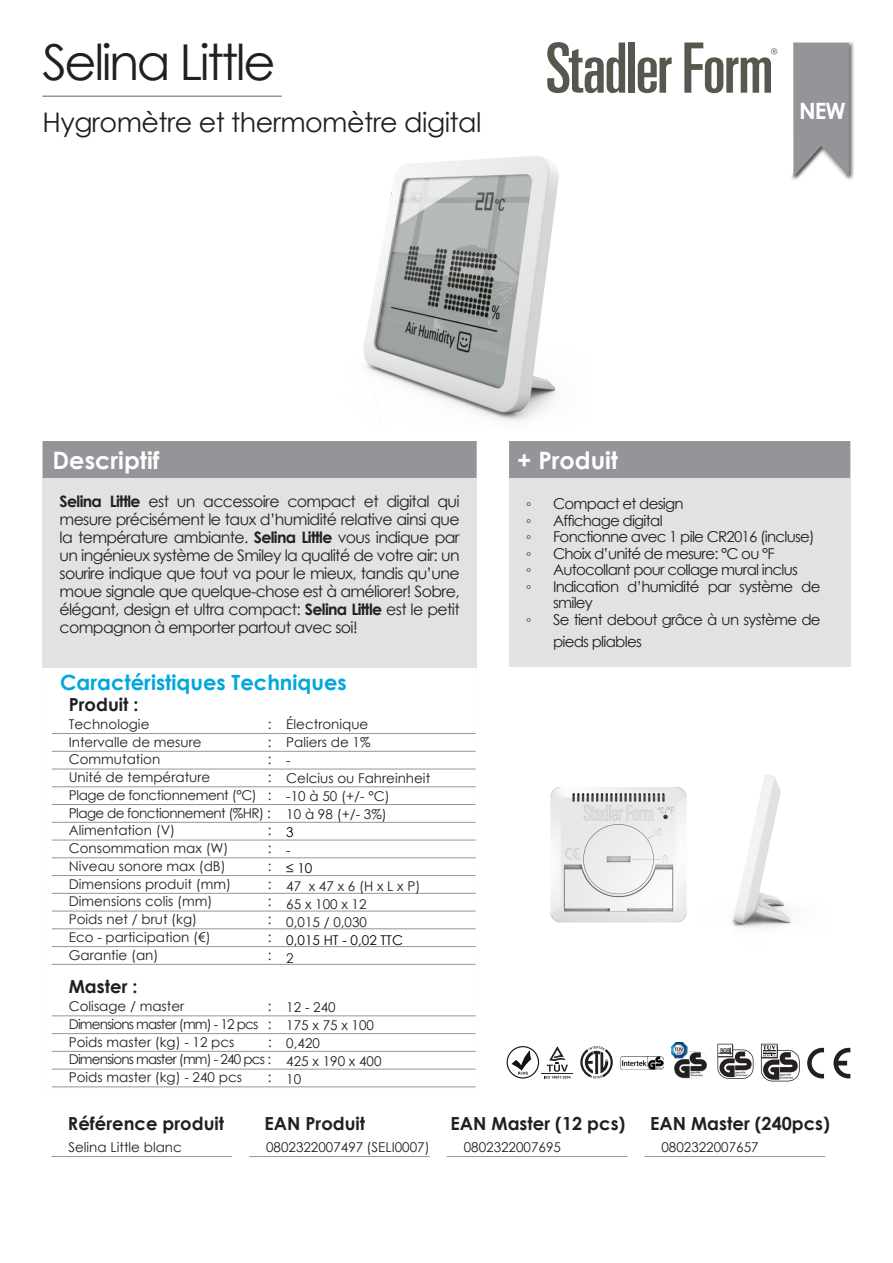
<style>
.page{position:relative;width:893px;height:1263px;background:#fff}
.page>*{position:absolute;margin:0;border:0;box-sizing:border-box;transform-origin:0 0}
._01__Nom_Produit{font:49.5px "Century Gothic";letter-spacing:-.05em;color:#231f20}
._01__Nom_Produit-2{font:27px "Century Gothic";letter-spacing:-.02em;color:#231f20}
.t1{font:700 24px "Century Gothic";color:#fff}
._06_Texte__produit{font:700 22.5px "Century Gothic";color:#fff}
.t2{font:700 21px "Century Gothic";color:#00a7da}
.t3{font:700 18px "Century Gothic";color:#231f20}
._06_Texte__produit-2{font:15.75px/18px "Century Gothic";letter-spacing:-.04em;color:#231f20;text-align:justify}
.t4{font:15px/16.5px "Century Gothic";letter-spacing:-.05em;color:#231f20}
._09_Tableau{font:13.5px/17.7px "Century Gothic";color:#231f20;text-align:justify}
._08__Caractéristique{font:13.5px "Century Gothic";color:#231f20}
._08__Caractéristique-2{font:13.5px "Century Gothic";color:#040503}
.t5{font:700 6.45px "Arial";color:#231f20;scale:.8 1}
.s1{font-weight:700}
</style>
<div class="page">
<div style="left:43px;top:442px;width:433px;height:35px;background:#939598"></div>
<div style="left:43px;top:441px;width:434px;height:37px;border:2px solid #939598"></div>
<div style="left:510px;top:442px;width:340px;height:35px;background:#939598"></div>
<div style="left:509px;top:441px;width:341px;height:37px;border:2px solid #939598"></div>
<hr style="left:52px;top:733px;width:424px;height:1px;background:#939598">
<hr style="left:52px;top:751px;width:424px;height:1px;background:#939598">
<hr style="left:52px;top:769px;width:424px;height:1px;background:#939598">
<hr style="left:52px;top:786px;width:424px;height:1px;background:#939598">
<hr style="left:52px;top:804px;width:424px;height:1px;background:#939598">
<hr style="left:52px;top:822px;width:424px;height:1px;background:#939598">
<hr style="left:52px;top:840px;width:424px;height:1px;background:#939598">
<hr style="left:52px;top:857px;width:424px;height:1px;background:#939598">
<hr style="left:52px;top:875px;width:424px;height:1px;background:#939598">
<hr style="left:52px;top:893px;width:424px;height:1px;background:#939598">
<hr style="left:52px;top:911px;width:424px;height:1px;background:#939598">
<hr style="left:52px;top:928px;width:424px;height:1px;background:#939598">
<hr style="left:52px;top:946px;width:424px;height:1px;background:#939598">
<hr style="left:52px;top:964px;width:424px;height:1px;background:#939598">
<hr style="left:52px;top:1015px;width:424px;height:1px;background:#939598">
<hr style="left:52px;top:1033px;width:424px;height:1px;background:#939598">
<hr style="left:52px;top:1051px;width:424px;height:1px;background:#939598">
<hr style="left:52px;top:1069px;width:424px;height:1px;background:#939598">
<hr style="left:52px;top:1086px;width:424px;height:1px;background:#939598">
<svg style="left:547px;top:43px;width:78px;height:50px"></svg>
<div style="left:628px;top:43px;width:7px;height:50px;background:#58574e"></div>
<svg style="left:638px;top:57px;width:34px;height:36px"></svg>
<svg style="left:684px;top:43px;width:93px;height:50px"></svg>
<svg style="left:807px;top:1048px;width:17px;height:30px"></svg>
<svg style="left:833px;top:1048px;width:17px;height:30px"></svg>
<svg style="left:761px;top:1044px;width:39px;height:37px"></svg>
<svg style="left:717px;top:1044px;width:36px;height:35px"></svg>
<img style="left:671px;top:1042px;width:36px;height:36px">
<svg style="left:580px;top:1046px;width:33px;height:32px"></svg>
<hr style="left:541px;top:1074px;width:32px;height:1px;background:#231f20">
<svg style="left:507px;top:1046px;width:64px;height:33px"></svg>
<img style="left:620px;top:1056px;width:43px;height:14px">
<div style="left:789px;top:40px;width:66px;height:142px;background:#231f20;opacity:.75"></div>
<svg style="left:792px;top:42px;width:57px;height:137px;background:#9fa1a4"></svg>
<hr style="left:42px;top:95px;width:240px;height:2px;background:#939598">
<div style="left:43px;top:478px;width:434px;height:190px;background:#e1e2e4"></div>
<div style="left:509px;top:478px;width:341px;height:188px;background:#e1e2e4"></div>
<hr style="left:51px;top:1156px;width:181px;height:1px;background:#939598">
<hr style="left:249px;top:1156px;width:181px;height:1px;background:#939598">
<hr style="left:447px;top:1156px;width:180px;height:1px;background:#939598">
<hr style="left:644px;top:1156px;width:181px;height:1px;background:#939598">
<img style="left:364px;top:156px;width:195px;height:265px">
<img style="left:550px;top:787px;width:137px;height:136px">
<img style="left:732px;top:775px;width:59px;height:153px">
<p class="_01__Nom_Produit" style="left:42px;top:27px;width:235px">Selina Little</p>
<p class="_01__Nom_Produit-2" style="left:43px;top:103px;width:440px">Hygromètre et thermomètre digital</p>
<h3 class="t1" style="left:53px;top:442px;width:109px">Descriptif</h3>
<h3 class="t1" style="left:517px;top:442px;width:102px">+ Produit</h3>
<p class="_06_Texte__produit" style="left:799px;top:94px;width:48px">NEW</p>
<p class="_06_Texte__produit-2" style="left:60px;top:492px;width:402px"><span class="s1">Selina Little</span> est un accessoire compact et digital qui mesure précisément le taux d’humidité relative ainsi que la température ambiante. <span class="s1">Selina Little</span> vous indique par un ingénieux système de Smiley la qualité de votre air: un sourire indique que tout va pour le mieux, tandis qu’une moue signale que quelque-chose est à améliorer! Sobre, élégant, design et ultra compact: <span class="s1">Selina Little</span> est le petit compagnon à emporter partout avec soi!</p>
<p class="t4" style="left:526px;top:495px;width:7px">◦</p>
<p class="t4" style="left:553px;top:495px;width:132px">Compact et design</p>
<p class="t4" style="left:526px;top:512px;width:7px">◦</p>
<p class="t4" style="left:553px;top:512px;width:111px">Affichage digital</p>
<p class="t4" style="left:526px;top:528px;width:7px">◦</p>
<p class="t4" style="left:553px;top:528px;width:263px">Fonctionne avec 1 pile CR2016 (incluse)</p>
<p class="t4" style="left:526px;top:545px;width:7px">◦</p>
<p class="t4" style="left:553px;top:545px;width:223px">Choix d’unité de mesure: °C ou °F</p>
<p class="t4" style="left:526px;top:561px;width:7px">◦</p>
<p class="t4" style="left:553px;top:561px;width:246px">Autocollant pour collage mural inclus</p>
<p class="t4" style="left:526px;top:578px;width:7px">◦</p>
<p class="t4" style="left:553px;top:578px;width:269px">Indication d’humidité par système de smiley</p>
<p class="t4" style="left:526px;top:611px;width:7px">◦</p>
<p class="t4" style="left:553px;top:608px;width:269px;line-height:22.5px">Se tient debout grâce à un système de pieds pliables</p>
<h3 class="t2" style="left:60px;top:667px;width:288px">Caractéristiques Techniques</h3>
<h3 class="t3" style="left:69px;top:691px;width:71px">Produit :</h3>
<p class="_09_Tableau" style="left:69px;top:715px;width:82px">Technologie</p>
<p class="_09_Tableau" style="left:268px;top:715px;width:5px">:</p>
<p class="_09_Tableau" style="left:69px;top:733px;width:134px">Intervalle de mesure</p>
<p class="_09_Tableau" style="left:268px;top:733px;width:5px">:</p>
<p class="_09_Tableau" style="left:69px;top:750px;width:93px">Commutation</p>
<p class="_09_Tableau" style="left:268px;top:750px;width:5px">:</p>
<p class="_09_Tableau" style="left:69px;top:768px;width:143px">Unité de température</p>
<p class="_08__Caractéristique" style="left:286px;top:714px;width:84px">Électronique</p>
<p class="_08__Caractéristique" style="left:286px;top:732px;width:86px">Paliers de 1%</p>
<p class="_08__Caractéristique" style="left:286px;top:750px;width:6px">-</p>
<p class="_08__Caractéristique" style="left:286px;top:768px;width:145px">Celcius ou Fahreinheit</p>
<p class="_08__Caractéristique" style="left:286px;top:786px;width:105px">-10 à 50 (+/- °C)</p>
<p class="_08__Caractéristique" style="left:286px;top:804px;width:102px">10 à 98 (+/- 3%)</p>
<p class="_08__Caractéristique-2" style="left:286px;top:822px;width:9px">3</p>
<p class="_08__Caractéristique" style="left:286px;top:840px;width:6px">-</p>
<p class="_08__Caractéristique-2" style="left:286px;top:858px;width:28px">≤ 10</p>
<p class="_08__Caractéristique" style="left:286px;top:876px;width:136px">47 x 47 x 6 (H x L x P)</p>
<p class="_08__Caractéristique" style="left:286px;top:894px;width:82px">65 x 100 x 12</p>
<p class="_08__Caractéristique" style="left:286px;top:912px;width:82px">0,015 / 0,030</p>
<p class="_08__Caractéristique-2" style="left:286px;top:930px;width:118px">0,015 HT - 0,02 TTC</p>
<p class="_08__Caractéristique" style="left:286px;top:948px;width:9px">2</p>
<p class="_09_Tableau" style="left:69px;top:768px;width:204px;text-indent:199px">:<br>Plage de fonctionnement (°C) :<br>Plage de fonctionnement (%HR) :<br>Alimentation (V)</p>
<p class="_09_Tableau" style="left:268px;top:821px;width:5px">:</p>
<p class="_09_Tableau" style="left:69px;top:839px;width:161px">Consommation max (W)</p>
<p class="_09_Tableau" style="left:268px;top:839px;width:5px">:</p>
<p class="_09_Tableau" style="left:69px;top:857px;width:158px">Niveau sonore max (dB)</p>
<p class="_09_Tableau" style="left:268px;top:857px;width:5px">:</p>
<p class="_09_Tableau" style="left:69px;top:875px;width:164px">Dimensions produit (mm)</p>
<p class="_09_Tableau" style="left:268px;top:875px;width:5px">:</p>
<p class="_09_Tableau" style="left:69px;top:892px;width:145px">Dimensions colis (mm)</p>
<p class="_09_Tableau" style="left:268px;top:892px;width:5px">:</p>
<p class="_09_Tableau" style="left:69px;top:910px;width:130px">Poids net / brut (kg)</p>
<p class="_09_Tableau" style="left:268px;top:910px;width:5px">:</p>
<p class="_09_Tableau" style="left:69px;top:928px;width:143px">Eco - participation (€)</p>
<p class="_09_Tableau" style="left:268px;top:928px;width:5px">:</p>
<p class="_09_Tableau" style="left:69px;top:946px;width:91px">Garantie (an)</p>
<p class="_09_Tableau" style="left:268px;top:946px;width:5px">:</p>
<h3 class="t3" style="left:69px;top:973px;width:70px">Master :</h3>
<p class="_09_Tableau" style="left:69px;top:997px;width:117px">Colisage / master</p>
<p class="_08__Caractéristique" style="left:286px;top:998px;width:51px">12 - 240</p>
<p class="_08__Caractéristique" style="left:286px;top:1016px;width:89px">175 x 75 x 100</p>
<p class="_08__Caractéristique" style="left:286px;top:1034px;width:35px">0,420</p>
<p class="_08__Caractéristique" style="left:286px;top:1052px;width:97px">425 x 190 x 400</p>
<p class="_08__Caractéristique" style="left:286px;top:1070px;width:16px">10</p>
<p class="_09_Tableau" style="left:69px;top:997px;width:204px;text-indent:199px">:<br>Dimensions master (mm) - 12 pcs :<br>Poids master (kg) - 12 pcs</p>
<p class="_09_Tableau" style="left:69px;top:1033px;width:205px;text-indent:199px">:<br>Dimensions master (mm) - 240 pcs :<br>Poids master (kg) - 240 pcs</p>
<p class="_09_Tableau" style="left:268px;top:1068px;width:5px">:</p>
<p class="t5" style="left:720px;top:1046px;width:15px">SGS</p>
<h3 class="t3" style="left:68px;top:1109px;width:158px">Référence produit</h3>
<h3 class="t3" style="left:264px;top:1109px;width:102px">EAN Produit</h3>
<h3 class="t3" style="left:451px;top:1109px;width:176px">EAN Master (12 pcs)</h3>
<h3 class="t3" style="left:650px;top:1109px;width:182px">EAN Master (240pcs)</h3>
<p class="_09_Tableau" style="left:68px;top:1138px;width:115px">Selina Little blanc</p>
<p class="_09_Tableau" style="left:266px;top:1138px;width:165px">0802322007497 (SELI0007)</p>
<p class="_09_Tableau" style="left:464px;top:1138px;width:99px">0802322007695</p>
<p class="_09_Tableau" style="left:661px;top:1138px;width:99px">0802322007657</p>
</div>
